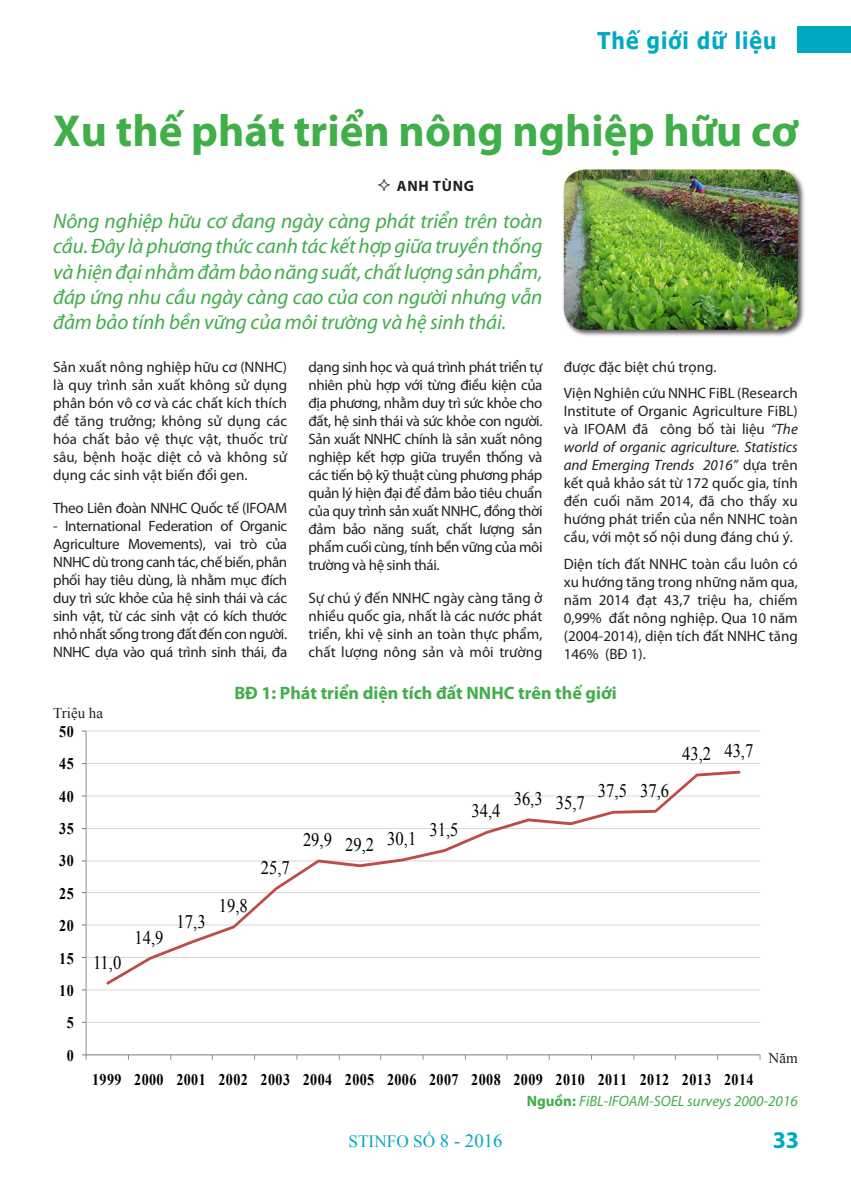
<style>
.page{position:relative;width:851px;height:1191px;background:#fff}
.page>*{position:absolute;margin:0;border:0;box-sizing:border-box;transform-origin:0 0}
.t1{font:700 45px "Myriad Pro";color:#40ae49}
.t2{font:700 24px "Myriad Pro";color:#00a9c2}
.t3{font:700 23.1px "Tahoma";letter-spacing:.05em;color:#00a9c2;scale:.91 1}
.t4{font:italic 21px/25.2px "Myriad Pro";letter-spacing:-.005em;color:#40ae49;text-align:justify}
.t5{font:19.05px "Times New Roman";color:#000;scale:.87 1}
.t6{font:700 18px "Myriad Pro";color:#40ae49}
.t7{font:17.25px "Times New Roman";color:#00a9c2}
.t8{font:700 16.2px "Times New Roman";letter-spacing:.03em;color:#000;scale:.87 1}
.t9{font:15px/18px "Myriad Pro";color:#231f20;text-align:justify}
.t10{font:italic 15px "Myriad Pro";color:#40ae49}
.t11{font:15px "Myriad Pro";letter-spacing:-.025em;color:#231f20}
.t12{font:15px "Times New Roman";color:#231f20}
.Tacgia{font:700 15px "Myriad Pro";letter-spacing:.05em;color:#231f20}
.s1{font-style:italic}
.s2{font-size:18.75px}
.s3{font-weight:700;font-style:normal}
</style>
<div class="page">
<div style="left:797px;top:26px;width:53px;height:27px;background:#00a9c2"></div>
<div style="left:562px;top:168px;width:243px;height:169px;background:#231f20;opacity:.75"></div>
<img style="left:563px;top:169px;width:234px;height:161px">
<hr style="left:86px;top:1022px;width:674px;height:1px;background:#d9d9d9">
<hr style="left:86px;top:989px;width:674px;height:1px;background:#d9d9d9">
<hr style="left:86px;top:957px;width:674px;height:1px;background:#d9d9d9">
<hr style="left:86px;top:924px;width:674px;height:1px;background:#d9d9d9">
<hr style="left:86px;top:892px;width:674px;height:1px;background:#d9d9d9">
<hr style="left:86px;top:860px;width:674px;height:1px;background:#d9d9d9">
<hr style="left:86px;top:828px;width:674px;height:1px;background:#d9d9d9">
<hr style="left:86px;top:795px;width:674px;height:1px;background:#d9d9d9">
<hr style="left:86px;top:763px;width:674px;height:1px;background:#d9d9d9">
<hr style="left:86px;top:730px;width:674px;height:1px;background:#d9d9d9">
<hr style="left:86px;top:731px;width:1px;height:323px;background:#868686">
<hr style="left:86px;top:1054px;width:674px;height:1px;background:#868686">
<svg style="left:82px;top:1054px;width:5px;height:5px"></svg>
<svg style="left:104px;top:770px;width:637px;height:215px"></svg>
<h3 class="t3" style="left:597px;top:24px;width:198px">Thế giới dữ liệu</h3>
<p class="t1" style="left:53px;top:102px;width:746px">Xu thế phát triển nông nghiệp hữu cơ</p>
<p class="Tacgia" style="left:396px;top:176px;width:79px">ANH TÙNG</p>
<p class="t4" style="left:53px;top:208px;width:491px">Nông nghiệp hữu cơ đang ngày càng phát triển trên toàn cầu. Đây là phương thức canh tác kết hợp giữa truyền thống và hiện đại nhằm đảm bảo năng suất, chất lượng sản phẩm, đáp ứng nhu cầu ngày càng cao của con người nhưng vẫn đảm bảo tính bền vững của môi trường và hệ sinh thái.</p>
<p class="t9" style="left:308px;top:357px;width:235px">dạng sinh học và quá trình phát triển tự nhiên phù hợp với từng điều kiện của địa phương, nhằm duy trì sức khỏe cho đất, hệ sinh thái và sức khỏe con người.<br>Sản xuất NNHC chính là sản xuất nông nghiệp kết hợp giữa truyền thống và các tiến bộ kỹ thuật cùng phương pháp quản lý hiện đại để đảm bảo tiêu chuẩn của quy trình sản xuất NNHC, đồng thời đảm bảo năng suất, chất lượng sản phẩm cuối cùng, tính bền vững của môi trường và hệ sinh thái.</p>
<p class="t9" style="left:308px;top:589px;width:235px">Sự chú ý đến NNHC ngày càng tăng ở nhiều quốc gia, nhất là các nước phát triển, khi vệ sinh an toàn thực phẩm, chất lượng nông sản và môi trường</p>
<p class="t9" style="left:53px;top:357px;width:235px">Sản xuất nông nghiệp hữu cơ (NNHC) là quy trình sản xuất không sử dụng phân bón vô cơ và các chất kích thích để tăng trưởng; không sử dụng các hóa chất bảo vệ thực vật, thuốc trừ sâu, bệnh hoặc diệt cỏ và không sử dụng các sinh vật biến đổi gen.</p>
<p class="t11" style="left:53px;top:499px;width:235px">Theo Liên đoàn NNHC Quốc tế (IFOAM</p>
<p class="t9" style="left:53px;top:517px;width:235px">- International Federation of Organic Agriculture Movements), vai trò của NNHC dù trong canh tác, chế biến, phân phối hay tiêu dùng, là nhằm mục đích duy trì sức khỏe của hệ sinh thái và các sinh vật, từ các sinh vật có kích thước nhỏ nhất sống trong đất đến con người.<br>NNHC dựa vào quá trình sinh thái, đa</p>
<p class="t9" style="left:563px;top:357px;width:154px">được đặc biệt chú trọng.</p>
<p class="t9" style="left:563px;top:384px;width:235px">Viện Nghiên cứu NNHC FiBL (Research Institute of Organic Agriculture FiBL) và IFOAM đã công bố tài liệu <span class="s1">“The world of organic agriculture. Statistics and Emerging Trends 2016”</span> dựa trên kết quả khảo sát từ 172 quốc gia, tính đến cuối năm 2014, đã cho thấy xu hướng phát triển của nền NNHC toàn cầu, với một số nội dung đáng chú ý.</p>
<p class="t9" style="left:563px;top:554px;width:235px">Diện tích đất NNHC toàn cầu luôn có xu hướng tăng trong những năm qua, năm 2014 đạt 43,7 triệu ha, chiếm 0,99% đất nông nghiệp. Qua 10 năm (2004-2014), diện tích đất NNHC tăng 146% (BĐ 1).</p>
<p class="t6" style="left:234px;top:681px;width:383px">BĐ 1: Phát triển diện tích đất NNHC trên thế giới</p>
<p class="t12" style="left:53px;top:702px;width:51px">Triệu ha</p>
<p class="t8" style="left:59px;top:720px;width:18px">50</p>
<p class="t8" style="left:59px;top:752px;width:18px">45</p>
<p class="t8" style="left:59px;top:785px;width:18px">40</p>
<p class="t8" style="left:59px;top:817px;width:18px">35</p>
<p class="t8" style="left:59px;top:849px;width:18px">30</p>
<p class="t8" style="left:59px;top:882px;width:18px">25</p>
<p class="t8" style="left:59px;top:914px;width:18px">20</p>
<p class="t8" style="left:59px;top:947px;width:18px">15</p>
<p class="t8" style="left:59px;top:979px;width:18px">10</p>
<p class="t8" style="left:67px;top:1011px;width:10px">5</p>
<p class="t8" style="left:67px;top:1044px;width:10px">0</p>
<p class="t5" style="left:93px;top:949px;width:34px">11,0</p>
<p class="t5" style="left:134px;top:924px;width:35px">14,9</p>
<p class="t5" style="left:176px;top:908px;width:35px">17,3</p>
<p class="t5" style="left:219px;top:892px;width:35px">19,8</p>
<p class="t5" style="left:261px;top:854px;width:35px">25,7</p>
<p class="t5" style="left:303px;top:827px;width:132px">29,9 29,2 30,1</p>
<p class="t5" style="left:429px;top:817px;width:35px">31,5</p>
<p class="t5" style="left:471px;top:798px;width:35px">34,4</p>
<p class="t5" style="left:513px;top:787px;width:83px">36,3 35,7</p>
<p class="t5" style="left:598px;top:777px;width:83px">37,5 37,6</p>
<p class="t5" style="left:682px;top:739px;width:83px">43,2 43,7</p>
<p class="t8" style="left:92px;top:1067px;width:761px">1999 2000 2001 2002 2003 2004 2005 2006 2007 2008 2009 2010 2011 2012 2013 2014</p>
<p class="t12" style="left:768px;top:1048px;width:31px">Năm</p>
<p class="t7" style="left:348px;top:1130px;width:155px">STINFO SỐ <span class="s2">8 - 2016</span></p>
<p class="t10" style="left:526px;top:1091px;width:272px"><span class="s3">Nguồn:</span> FiBL-IFOAM-SOEL surveys 2000-2016</p>
<p class="t2" style="left:772px;top:1124px;width:28px">33</p>
</div>
